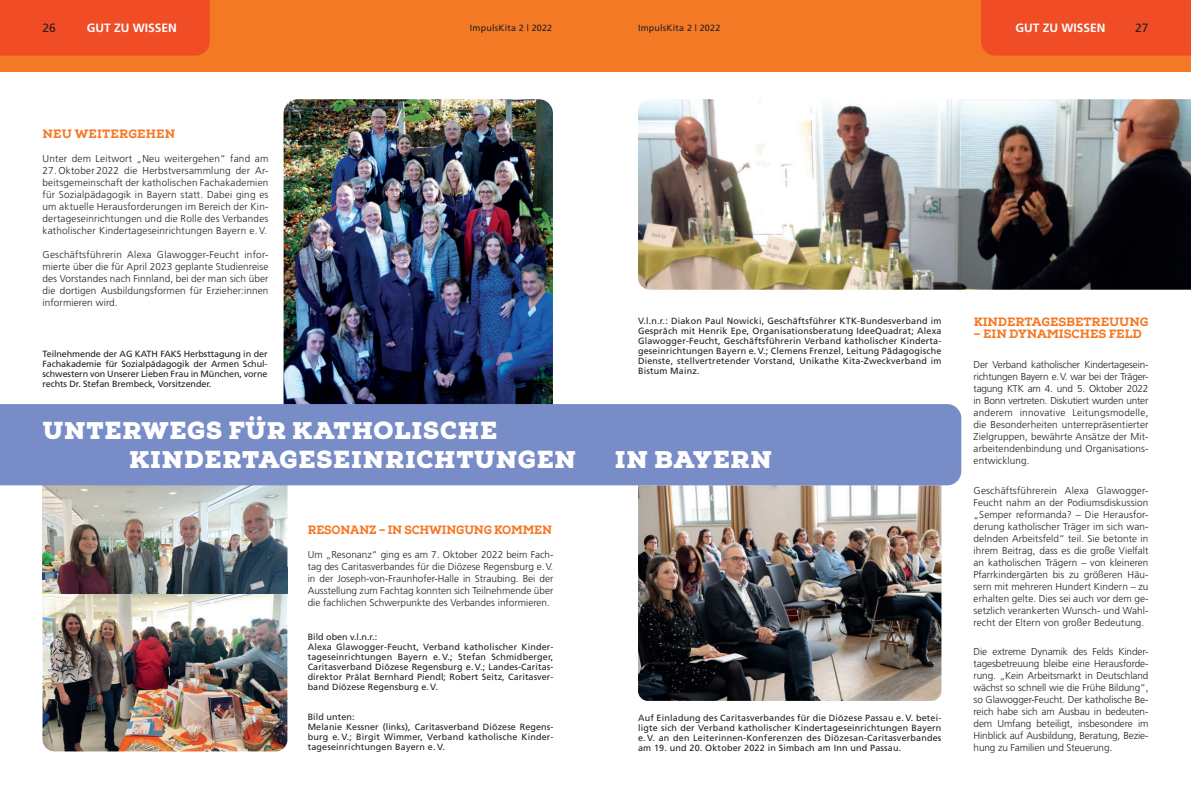
<style>
.page{position:relative;width:1191px;height:794px;background:#fff}
.page>*{position:absolute;margin:0;border:0;box-sizing:border-box;transform-origin:0 0}
.t1{font:900 24px/28.8px "Nexa Slab";letter-spacing:.035em;color:#fff}
.t2{font:800 12px "Nexa Slab";letter-spacing:-.005em;color:#f47925}
.t3{font:800 12px "Nexa Slab";letter-spacing:-.005em;color:#f47925;scale:.95 1}
.t4{font:700 12px "Frutiger";color:#fff}
.t5{font:800 12px "Nexa Slab";letter-spacing:.015em;color:#f47925}
.t6{font:12px "Frutiger";color:#231f20}
.t7{font:300 10px/12px "Frutiger";letter-spacing:.01em;color:#231f20;text-align:justify}
.t8{font:9px/10px "Frutiger";letter-spacing:.02em;color:#231f20;text-align:justify}
</style>
<div class="page">
<div style="left:0;top:0;width:595px;height:72px;background:#f47925"></div>
<div style="left:595px;top:0;width:596px;height:72px;background:#f47925"></div>
<div style="left:0;top:0;width:210px;height:56px;background:#f04c25"></div>
<div style="left:981px;top:0;width:210px;height:56px;background:#f04c25"></div>
<img style="left:43px;top:568px;width:244px;height:183px">
<img style="left:43px;top:485px;width:209px;height:83px">
<img style="left:252px;top:485px;width:35px;height:108px">
<img style="left:283px;top:99px;width:270px;height:305px">
<img style="left:638px;top:485px;width:303px;height:216px">
<div style="left:0;top:404px;width:961px;height:81px;background:#788dc7"></div>
<img style="left:638px;top:99px;width:552px;height:191px">
<p class="t6" style="left:43px;top:21px;width:15px">26</p>
<p class="t4" style="left:87px;top:21px;width:92px">GUT ZU WISSEN</p>
<p class="t6" style="left:1135px;top:21px;width:15px">27</p>
<p class="t8" style="left:470px;top:23px;width:84px">ImpulsKita 2 | 2022</p>
<p class="t8" style="left:638px;top:23px;width:84px">ImpulsKita 2 | 2022</p>
<p class="t4" style="left:1015px;top:21px;width:92px">GUT ZU WISSEN</p>
<p class="t5" style="left:43px;top:126px;width:134px">NEU WEITERGEHEN</p>
<p class="t7" style="left:43px;top:153px;width:227px">Unter dem Leitwort „Neu weitergehen“ fand am</p>
<p class="t7" style="left:43px;top:165px;width:227px">27. Oktober 2022 die Herbstversammlung der Ar&shy;beitsgemeinschaft der katholischen Fachakademien für Sozialpädagogik in Bayern statt. Dabei ging es um aktuelle Herausforderungen im Bereich der Kin&shy;dertageseinrichtungen und die Rolle des Verbandes katholischer Kindertageseinrichtungen Bayern e. V.</p>
<p class="t7" style="left:43px;top:249px;width:227px">Geschäftsführerin Alexa Glawogger-Feucht infor&shy;mierte über die für April 2023 geplante Studienreise des Vorstandes nach Finnland, bei der man sich über die dortigen Ausbildungsformen für Erzieher:innen informieren wird.</p>
<p class="t8" style="left:43px;top:349px;width:226px">Teilnehmende der AG KATH FAKS Herbsttagung in der Fachakademie für Sozialpädagogik der Armen Schul&shy;schwestern von Unserer Lieben Frau in München, vorne rechts Dr. Stefan Brembeck, Vorsitzender.</p>
<h1 class="t1" style="left:129px;top:416px;width:448px;text-indent:-86px">UNTERWEGS FÜR KATHOLISCHE<br>KINDERTAGESEINRICHTUNGEN</h1>
<p class="t3" style="left:308px;top:522px;width:259px">RESONANZ – IN SCHWINGUNG KOMMEN</p>
<p class="t7" style="left:308px;top:549px;width:247px">Um „Resonanz“ ging es am 7. Oktober 2022 beim Fach&shy;tag des Caritasverbandes für die Diözese Regensburg e. V. in der Joseph-von-Fraunhofer-Halle in Straubing. Bei der Ausstellung zum Fachtag konnten sich Teilnehmende über die fachlichen Schwerpunkte des Verbandes informieren.</p>
<p class="t8" style="left:308px;top:632px;width:247px;text-align:left">Bild oben v.l.n.r.:<br>Alexa Glawogger-Feucht, Verband katholischer Kinder&shy;tageseinrichtungen Bayern e. V.; Stefan Schmidberger, Caritasverband Diözese Regensburg e. V.; Landes-Caritas&shy;direktor Prälat Bernhard Piendl; Robert Seitz, Caritasver&shy;band Diözese Regensburg e. V.</p>
<p class="t8" style="left:308px;top:712px;width:247px;text-align:left">Bild unten:<br>Melanie Kessner (links), Caritasverband Diözese Regens&shy;burg e. V.; Birgit Wimmer, Verband katholische Kinder&shy;tageseinrichtungen Bayern e. V.</p>
<p class="t8" style="left:638px;top:316px;width:305px">V.l.n.r.: Diakon Paul Nowicki, Geschäftsführer KTK-Bundesverband im Gespräch mit Henrik Epe, Organisationsberatung IdeeQuadrat; Alexa Glawogger-Feucht, Geschäftsführerin Verband katholischer Kinderta&shy;geseinrichtungen Bayern e. V.; Clemens Frenzel, Leitung Pädagogische Dienste, stellvertretender Vorstand, Unikathe Kita-Zweckverband im Bistum Mainz.</p>
<h1 class="t1" style="left:614px;top:445px;width:159px">IN BAYERN</h1>
<p class="t8" style="left:638px;top:713px;width:305px">Auf Einladung des Caritasverbandes für die Diözese Passau e. V. betei&shy;ligte sich der Verband katholischer Kindertageseinrichtungen Bayern e. V. an den Leiterinnen-Konferenzen des Diözesan-Caritasverbandes am 19. und 20. Oktober 2022 in Simbach am Inn und Passau.</p>
<p class="t2" style="left:973px;top:315px;width:176px">KINDERTAGESBETREUUNG</p>
<p class="t2" style="left:973px;top:326px;width:170px">– EIN DYNAMISCHES FELD</p>
<p class="t7" style="left:973px;top:359px;width:176px">Der Verband katholischer Kindertagesein&shy;richtungen Bayern e. V. war bei der Träger&shy;tagung KTK am 4. und 5. Oktober 2022 in Bonn vertreten. Diskutiert wurden unter anderem innovative Leitungsmodelle, die Besonderheiten unterrepräsentierter Zielgruppen, bewährte Ansätze der Mit&shy;arbeitendenbindung und Organisations&shy;entwicklung.</p>
<p class="t7" style="left:973px;top:485px;width:176px">Geschäftsführerein Alexa Glawogger-Feucht nahm an der Podiumsdiskussion „Semper reformanda? – Die Herausfor&shy;derung katholischer Träger im sich wan&shy;delnden Arbeitsfeld“ teil. Sie betonte in ihrem Beitrag, dass es die große Vielfalt an katholischen Trägern – von kleineren Pfarrkindergärten bis zu größeren Häu&shy;sern mit mehreren Hundert Kindern – zu erhalten gelte. Dies sei auch vor dem ge&shy;setzlich verankerten Wunsch- und Wahl&shy;recht der Eltern von großer Bedeutung.</p>
<p class="t7" style="left:973px;top:646px;width:176px">Die extreme Dynamik des Felds Kinder&shy;tagesbetreuung bleibe eine Herausforde&shy;rung. „Kein Arbeitsmarkt in Deutschland wächst so schnell wie die Frühe Bildung“, so Glawogger-Feucht. Der katholische Be&shy;reich habe sich am Ausbau in bedeuten&shy;dem Umfang beteiligt, insbesondere im Hinblick auf Ausbildung, Beratung, Bezie&shy;hung zu Familien und Steuerung.</p>
</div>
